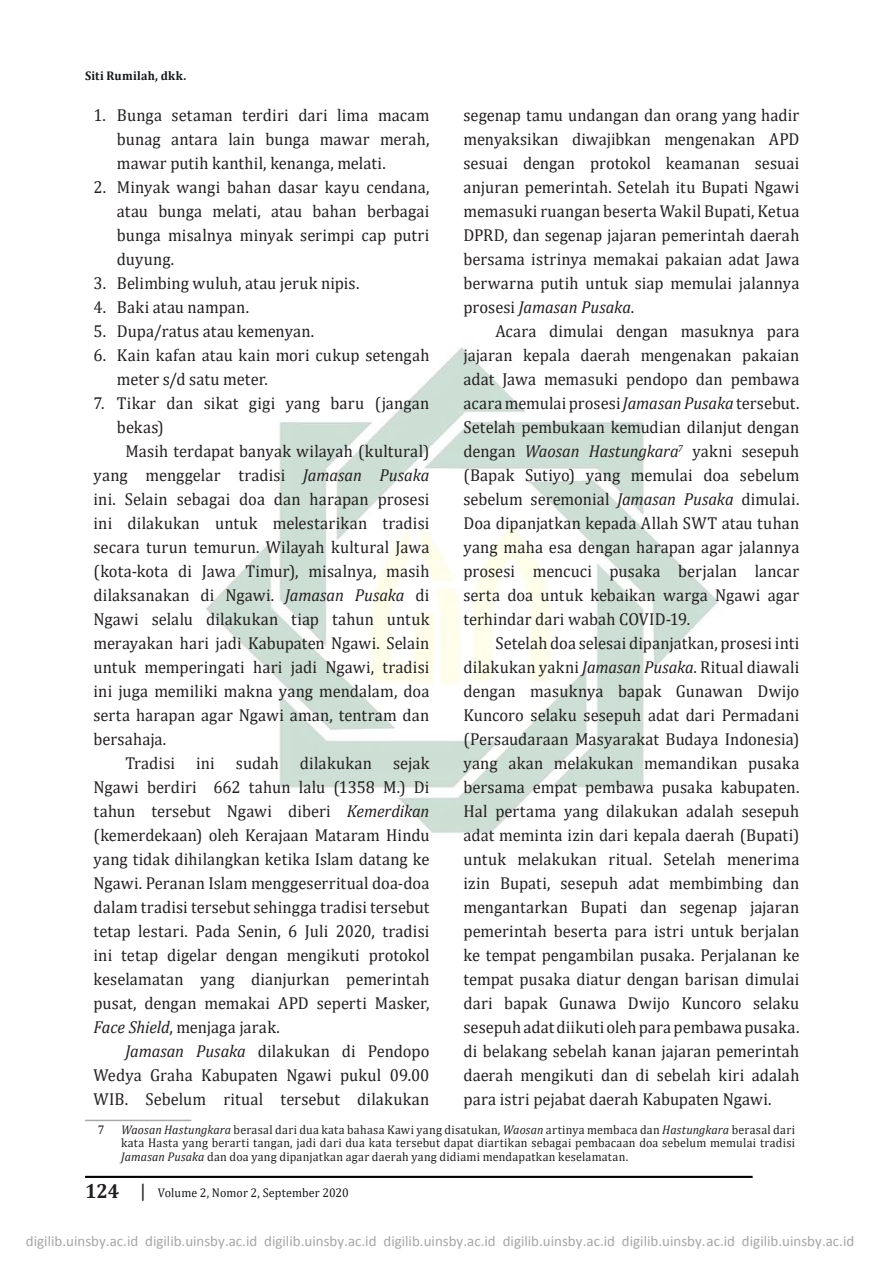
<style>
.page{position:relative;width:893px;height:1263px;background:#fff}
.page>*{position:absolute;margin:0;border:0;box-sizing:border-box;transform-origin:0 0}
.t1{font:17.4px/24px "Cambria";letter-spacing:.01em;color:#231f20;text-align:justify;scale:.95 1}
.t2{font:15px "Calibri";color:#a6a6a6}
.t3{font:12.6px/13.5px "Cambria";letter-spacing:.02em;color:#231f20;text-align:justify;scale:.95 1}
.t4{font:12.6px "Cambria";letter-spacing:.005em;color:#15181c;scale:.95 1}
.t5{font:700 12.6px "Cambria";letter-spacing:.025em;color:#15181c;scale:.95 1}
.s1{font-style:italic}
.s2{font-weight:700;font-size:20.4px;color:#231f20}
.s3{font-size:18.9px}
</style>
<div class="page">
<img style="left:206px;top:347px;width:512px;height:486px">
<hr style="left:85px;top:1176px;width:668px;height:2px;background:#020205">
<hr style="left:85px;top:1120px;width:106px;height:1px;background:#a8a9ad">
<p class="t5" style="left:85px;top:66px;width:108px">Siti Rumilah, dkk.</p>
<p class="t1" style="left:117px;top:103px;width:330px;text-indent:-23px">1. Bunga setaman terdiri dari lima macam bunag antara lain bunga mawar merah, mawar putih kanthil, kenanga, melati.</p>
<p class="t1" style="left:117px;top:175px;width:330px;text-indent:-23px">2. Minyak wangi bahan dasar kayu cendana, atau bunga melati, atau bahan berbagai bunga misalnya minyak serimpi cap putri duyung.</p>
<p class="t1" style="left:94px;top:271px;width:281px">3. Belimbing wuluh, atau jeruk nipis.</p>
<p class="t1" style="left:94px;top:295px;width:165px">4. Baki atau nampan.</p>
<p class="t1" style="left:94px;top:319px;width:234px">5. Dupa/ratus atau kemenyan.</p>
<p class="t1" style="left:117px;top:343px;width:330px;text-indent:-23px">6. Kain kafan atau kain mori cukup setengah meter s/d satu meter.</p>
<p class="t1" style="left:94px;top:391px;width:355px">7. Tikar dan sikat gigi yang baru (jangan</p>
<p class="t1" style="left:117px;top:415px;width:51px">bekas)</p>
<p class="t1" style="left:125px;top:439px;width:322px">Masih terdapat banyak wilayah (kultural)</p>
<p class="t1" style="left:94px;top:463px;width:355px">yang menggelar tradisi <span class="s1">Jamasan Pusaka</span></p>
<p class="t1" style="left:94px;top:487px;width:355px">ini. Selain sebagai doa dan harapan prosesi</p>
<p class="t1" style="left:94px;top:511px;width:355px">ini dilakukan untuk melestarikan tradisi</p>
<p class="t1" style="left:94px;top:535px;width:355px">secara turun temurun. Wilayah kultural Jawa</p>
<p class="t1" style="left:94px;top:559px;width:355px">(kota-kota di Jawa Timur), misalnya, masih</p>
<p class="t1" style="left:94px;top:583px;width:355px">dilaksanakan di Ngawi. <span class="s1">Jamasan Pusaka</span> di</p>
<p class="t1" style="left:94px;top:607px;width:355px">Ngawi selalu dilakukan tiap tahun untuk</p>
<p class="t1" style="left:94px;top:631px;width:355px">merayakan hari jadi Kabupaten Ngawi. Selain</p>
<p class="t1" style="left:94px;top:655px;width:355px">untuk memperingati hari jadi Ngawi, tradisi</p>
<p class="t1" style="left:94px;top:679px;width:355px">ini juga memiliki makna yang mendalam, doa</p>
<p class="t1" style="left:94px;top:703px;width:355px">serta harapan agar Ngawi aman, tentram dan</p>
<p class="t1" style="left:94px;top:727px;width:78px">bersahaja.</p>
<p class="t1" style="left:125px;top:751px;width:322px">Tradisi ini sudah dilakukan sejak</p>
<p class="t1" style="left:94px;top:775px;width:355px">Ngawi berdiri 662 tahun lalu (1358 M.) Di</p>
<p class="t1" style="left:94px;top:799px;width:355px">tahun tersebut Ngawi diberi <span class="s1">Kemerdikan</span></p>
<p class="t1" style="left:94px;top:823px;width:355px">(kemerdekaan) oleh Kerajaan Mataram Hindu</p>
<p class="t1" style="left:94px;top:847px;width:355px">yang tidak dihilangkan ketika Islam datang ke</p>
<p class="t1" style="left:94px;top:871px;width:355px">Ngawi. Peranan Islam menggeserritual doa-doa</p>
<p class="t1" style="left:94px;top:895px;width:355px">dalam tradisi tersebut sehingga tradisi tersebut</p>
<p class="t1" style="left:94px;top:919px;width:355px">tetap lestari. Pada Senin, 6 Juli 2020, tradisi</p>
<p class="t1" style="left:94px;top:943px;width:355px">ini tetap digelar dengan mengikuti protokol</p>
<p class="t1" style="left:94px;top:967px;width:355px">keselamatan yang dianjurkan pemerintah</p>
<p class="t1" style="left:94px;top:991px;width:355px">pusat, dengan memakai APD seperti Masker,</p>
<p class="t1" style="left:94px;top:1015px;width:198px"><span class="s1">Face Shield</span>, menjaga jarak.</p>
<p class="t1" style="left:125px;top:1039px;width:322px"><span class="s1">Jamasan Pusaka</span> dilakukan di Pendopo</p>
<p class="t1" style="left:94px;top:1063px;width:355px">Wedya Graha Kabupaten Ngawi pukul 09.00</p>
<p class="t1" style="left:94px;top:1087px;width:355px">WIB. Sebelum ritual tersebut dilakukan</p>
<p class="t3" style="left:98px;top:1123px;width:8px">7</p>
<p class="t3" style="left:121px;top:1123px;width:711px"><span class="s1">Waosan Hastungkara</span> berasal dari dua kata bahasa Kawi yang disatukan, <span class="s1">Waosan</span> artinya membaca dan <span class="s1">Hastungkara</span> berasal dari kata Hasta yang berarti tangan, jadi dari dua kata tersebut dapat diartikan sebagai pembacaan doa sebelum memulai tradisi <span class="s1">Jamasan Pusaka</span> dan doa yang dipanjatkan agar daerah yang didiami mendapatkan keselamatan.</p>
<p class="t1" style="left:463px;top:103px;width:355px">segenap tamu undangan dan orang yang hadir menyaksikan diwajibkan mengenakan APD sesuai dengan protokol keamanan sesuai anjuran pemerintah. Setelah itu Bupati Ngawi memasuki ruangan beserta Wakil Bupati, Ketua DPRD, dan segenap jajaran pemerintah daerah bersama istrinya memakai pakaian adat Jawa berwarna putih untuk siap memulai jalannya prosesi <span class="s1">Jamasan Pusaka</span>.</p>
<p class="t1" style="left:463px;top:319px;width:355px;text-indent:32px">Acara dimulai dengan masuknya para jajaran kepala daerah mengenakan pakaian adat Jawa memasuki pendopo dan pembawa acara memulai prosesi <span class="s1">Jamasan Pusaka</span> tersebut.<br>Setelah pembukaan kemudian dilanjut dengan dengan <span class="s1">Waosan Hastungkara</span><sup>7</sup> yakni sesepuh (Bapak Sutiyo) yang memulai doa sebelum sebelum seremonial <span class="s1">Jamasan Pusaka</span> dimulai.<br>Doa dipanjatkan kepada Allah SWT atau tuhan yang maha esa dengan harapan agar jalannya prosesi mencuci pusaka berjalan lancar serta doa untuk kebaikan warga Ngawi agar terhindar dari wabah COVID-19.</p>
<p class="t1" style="left:463px;top:631px;width:355px;text-indent:32px">Setelah doa selesai dipanjatkan, prosesi inti dilakukan yakni <span class="s1">Jamasan Pusaka</span>. Ritual diawali dengan masuknya bapak Gunawan Dwijo Kuncoro selaku sesepuh adat dari Permadani (Persaudaraan Masyarakat Budaya Indonesia) yang akan melakukan memandikan pusaka bersama empat pembawa pusaka kabupaten.<br>Hal pertama yang dilakukan adalah sesepuh adat meminta izin dari kepala daerah (Bupati) untuk melakukan ritual. Setelah menerima izin Bupati, sesepuh adat membimbing dan mengantarkan Bupati dan segenap jajaran pemerintah beserta para istri untuk berjalan ke tempat pengambilan pusaka. Perjalanan ke tempat pusaka diatur dengan barisan dimulai dari bapak Gunawa Dwijo Kuncoro selaku sesepuh adat diikuti oleh para pembawa pusaka. di belakang sebelah kanan jajaran pemerintah daerah mengikuti dan di sebelah kiri adalah para istri pejabat daerah Kabupaten Ngawi.</p>
<p class="t4" style="left:85px;top:1185px;width:279px"><span class="s2">124</span> <span class="s3">|</span> Volume 2, Nomor 2, September 2020</p>
<p class="t2" style="left:26px;top:1235px;width:830px">digilib.uinsby.ac.id digilib.uinsby.ac.id digilib.uinsby.ac.id digilib.uinsby.ac.id digilib.uinsby.ac.id digilib.uinsby.ac.id digilib.uinsby.ac.id</p>
</div>
